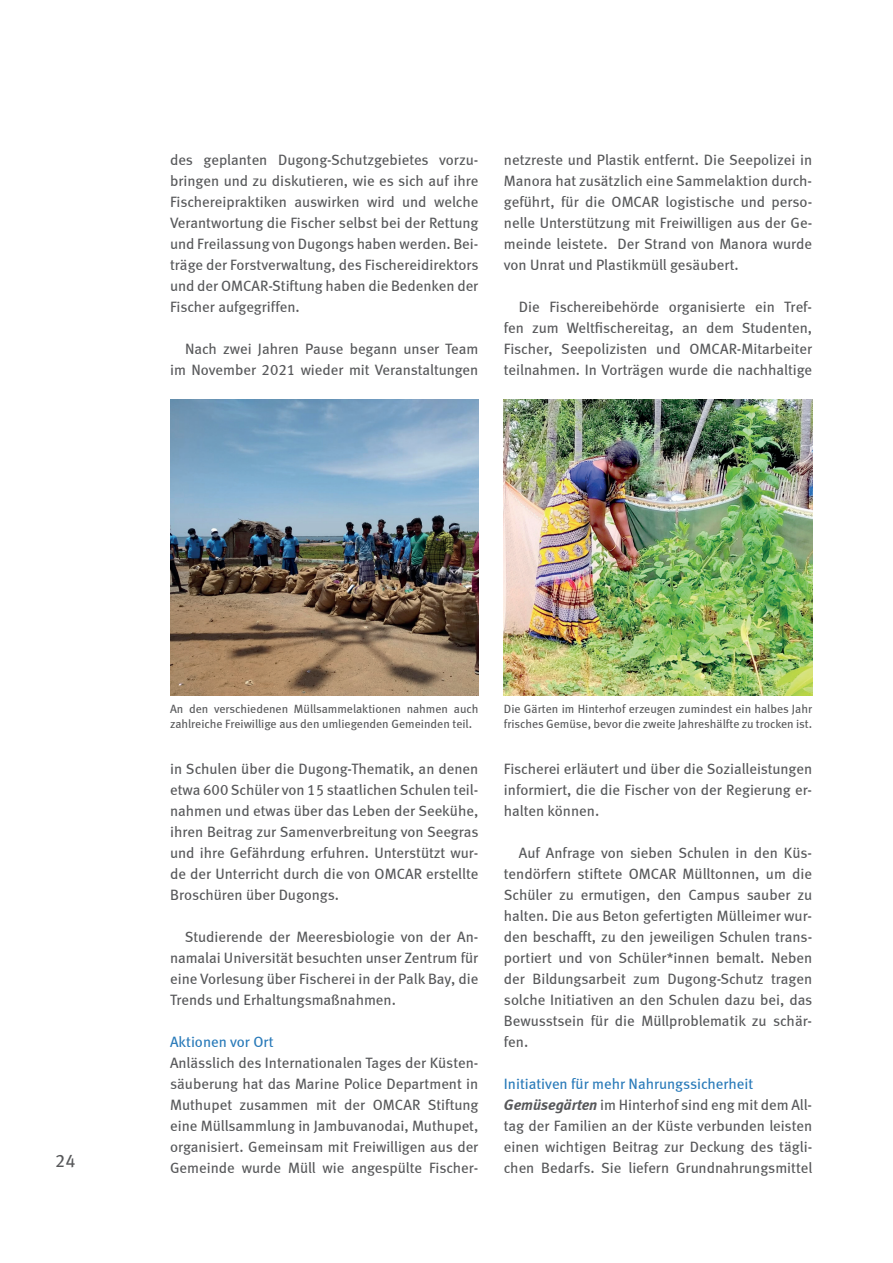
<style>
.page{position:relative;width:893px;height:1263px;background:#fff}
.page>*{position:absolute;margin:0;border:0;box-sizing:border-box;transform-origin:0 0}
.t1{font:18px "Meta Book LF";color:#57585a}
.t2{font:15px/21px "Meta Book LF";color:#57585a;text-align:justify}
.t3{font:15px "Meta Book LF";color:#297ab9}
.t4{font:12px/15px "Meta Book LF";color:#57585a}
.s1{color:#297ab9}
.s2{font-family:"Meta Bold LF";font-style:italic}
</style>
<div class="page">
<img style="left:170px;top:400px;width:308px;height:295px">
<img style="left:504px;top:400px;width:308px;height:295px">
<p class="t2" style="left:170px;top:149px;width:310px">des geplanten Dugong-Schutzgebietes vorzu&shy;bringen und zu diskutieren, wie es sich auf ihre Fischereipraktiken auswirken wird und welche Verantwortung die Fischer selbst bei der Rettung und Freilassung von Dugongs haben werden. Bei&shy;träge der Forstverwaltung, des Fischereidirektors und der OMCAR-Stiftung haben die Bedenken der Fischer aufgegriffen.</p>
<p class="t2" style="left:170px;top:338px;width:310px;text-align:right">Nach zwei Jahren Pause begann unser Team im November 2021 wieder mit Veranstaltungen</p>
<p class="t2" style="left:504px;top:149px;width:310px">netzreste und Plastik entfernt. Die Seepolizei in Manora hat zusätzlich eine Sammelaktion durch&shy;geführt, für die OMCAR logistische und perso&shy;nelle Unterstützung mit Freiwilligen aus der Ge&shy;meinde leistete. Der Strand von Manora wurde von Unrat und Plastikmüll gesäubert.</p>
<p class="t2" style="left:504px;top:296px;width:310px;text-indent:15px">Die Fischereibehörde organisierte ein Tref&shy;fen zum Weltfischereitag, an dem Studenten, Fischer, Seepolizisten und OMCAR-Mitarbeiter teilnahmen. In Vorträgen wurde die nachhaltige</p>
<p class="t1" style="left:55px;top:1150px;width:22px">24</p>
<p class="t4" style="left:170px;top:701px;width:310px">An den verschiedenen Müllsammelaktionen nahmen auch zahlreiche Freiwillige aus den umliegenden Gemeinden teil.</p>
<p class="t4" style="left:504px;top:701px;width:310px">Die Gärten im Hinterhof erzeugen zumindest ein halbes Jahr frisches Gemüse, bevor die zweite Jahreshälfte zu trocken ist.</p>
<p class="t2" style="left:170px;top:758px;width:310px">in Schulen über die Dugong-Thematik, an denen etwa 600 Schüler von 15 staatlichen Schulen teil&shy;nahmen und etwas über das Leben der Seekühe, ihren Beitrag zur Samenverbreitung von Seegras und ihre Gefährdung erfuhren. Unterstützt wur&shy;de der Unterricht durch die von OMCAR erstellte Broschüren über Dugongs.</p>
<p class="t2" style="left:170px;top:926px;width:310px;text-indent:15px">Studierende der Meeresbiologie von der An&shy;namalai Universität besuchten unser Zentrum für eine Vorlesung über Fischerei in der Palk Bay, die Trends und Erhaltungsmaßnahmen.</p>
<p class="t3" style="left:170px;top:1033px;width:105px">Aktionen vor Ort</p>
<p class="t2" style="left:170px;top:1052px;width:310px">Anlässlich des Internationalen Tages der Küsten&shy;säuberung hat das Marine Police Department in Muthupet zusammen mit der OMCAR Stiftung eine Müllsammlung in Jambuvanodai, Muthupet, organisiert. Gemeinsam mit Freiwilligen aus der Gemeinde wurde Müll wie angespülte Fischer-</p>
<p class="t2" style="left:504px;top:758px;width:310px">Fischerei erläutert und über die Sozialleistungen informiert, die die Fischer von der Regierung er&shy;halten können.</p>
<p class="t2" style="left:504px;top:842px;width:310px;text-indent:15px">Auf Anfrage von sieben Schulen in den Küs&shy;tendörfern stiftete OMCAR Mülltonnen, um die Schüler zu ermutigen, den Campus sauber zu halten. Die aus Beton gefertigten Mülleimer wur&shy;den beschafft, zu den jeweiligen Schulen trans&shy;portiert und von Schüler*innen bemalt. Neben der Bildungsarbeit zum Dugong-Schutz tragen solche Initiativen an den Schulen dazu bei, das Bewusstsein für die Müllproblematik zu schär&shy;fen.</p>
<p class="t2" style="left:504px;top:1073px;width:310px;text-align:left"><span class="s1">Initiativen für mehr Nahrungssicherheit </span><span class="s2">Gemüsegärten</span> im Hinterhof sind eng mit dem All&shy;tag der Familien an der Küste verbunden leisten einen wichtigen Beitrag zur Deckung des tägli&shy;chen Bedarfs. Sie liefern Grundnahrungsmittel</p>
</div>
